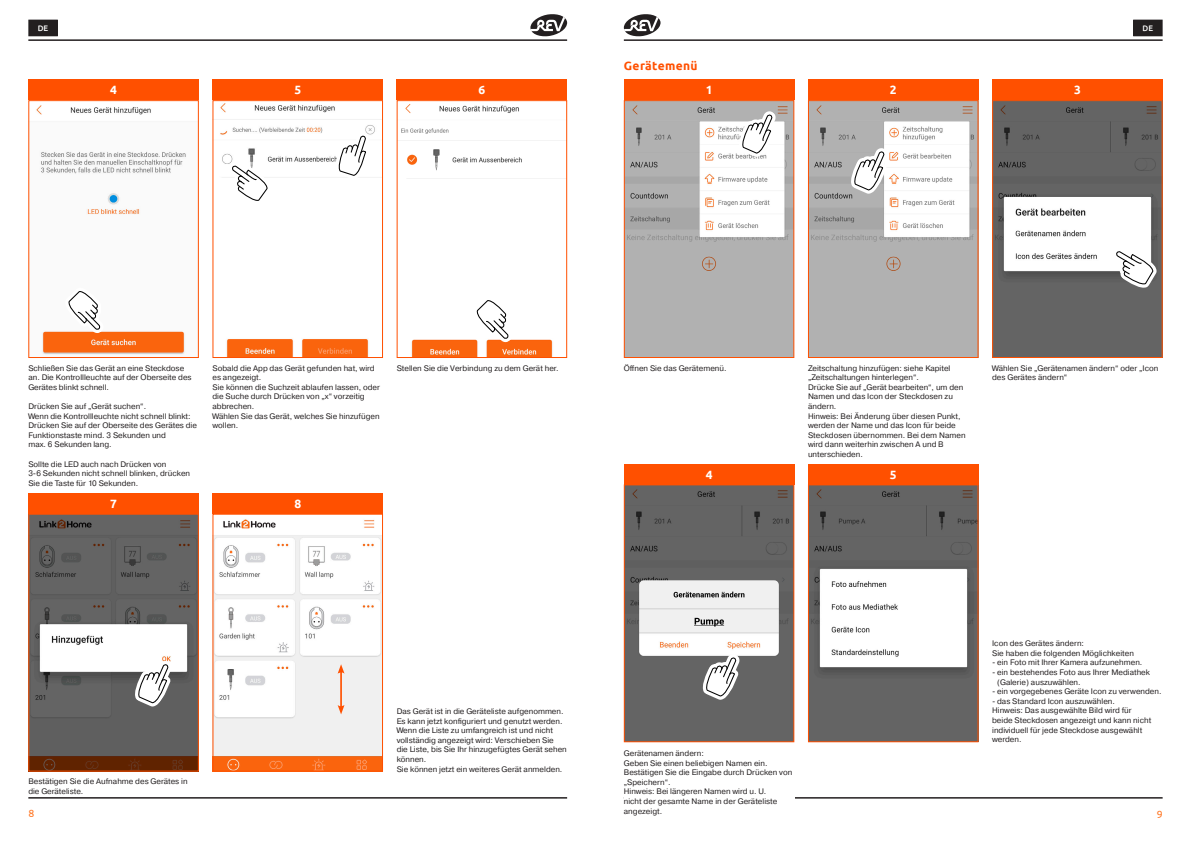
<style>
.page{position:relative;width:1191px;height:842px;background:#fff}
.page>*{position:absolute;margin:0;border:0;box-sizing:border-box;transform-origin:0 0}
.t1{font:700 12px "Ubuntu";color:#fff}
.t2{font:700 12px "Ubuntu";letter-spacing:.03em;color:#ff5000}
.t3{font:10.5px "Ubuntu";color:#ff7826}
.t4{font:8px/9.6px "Pragmatica";color:#231f20}
.t5{font:500 8px "Ubuntu";color:#fff}
</style>
<div class="page">
<hr style="left:28px;top:39px;width:539px;height:2px;background:#231f20">
<hr style="left:624px;top:39px;width:538px;height:2px;background:#231f20">
<hr style="left:28px;top:797px;width:539px;height:2px;background:#231f20">
<hr style="left:624px;top:797px;width:538px;height:2px;background:#231f20">
<svg style="left:530px;top:14px;width:37px;height:22px"></svg>
<svg style="left:624px;top:14px;width:36px;height:22px"></svg>
<div style="left:29px;top:20px;width:28px;height:16px;background:#231f20"></div>
<div style="left:28px;top:20px;width:30px;height:16px;border:1px solid #231f20"></div>
<div style="left:1133px;top:20px;width:29px;height:16px;background:#231f20"></div>
<img style="left:36px;top:105px;width:150px;height:250px">
<div style="left:28px;top:100px;width:171px;height:258px;border:1px solid #ff5000"></div>
<img style="left:214px;top:103px;width:167px;height:253px">
<div style="left:212px;top:100px;width:171px;height:258px;border:1px solid #ff5000"></div>
<div style="left:28px;top:79px;width:171px;height:21px;background:#ff5000"></div>
<div style="left:212px;top:79px;width:171px;height:21px;background:#ff5000"></div>
<img style="left:626px;top:486px;width:166px;height:254px">
<div style="left:624px;top:484px;width:170px;height:258px;border:1px solid #ff5000"></div>
<img style="left:810px;top:486px;width:166px;height:254px">
<div style="left:808px;top:484px;width:170px;height:258px;border:1px solid #ff5000"></div>
<div style="left:624px;top:750px;width:170px;height:64px;background:#fff"></div>
<div style="left:624px;top:464px;width:170px;height:20px;background:#ff5000"></div>
<div style="left:808px;top:464px;width:170px;height:20px;background:#ff5000"></div>
<img style="left:810px;top:102px;width:166px;height:254px">
<div style="left:808px;top:100px;width:170px;height:258px;border:1px solid #ff5000"></div>
<div style="left:808px;top:79px;width:170px;height:21px;background:#ff5000"></div>
<img style="left:994px;top:102px;width:166px;height:254px">
<div style="left:992px;top:100px;width:170px;height:258px;border:1px solid #ff5000"></div>
<div style="left:992px;top:79px;width:170px;height:21px;background:#ff5000"></div>
<img style="left:626px;top:102px;width:166px;height:254px">
<div style="left:624px;top:100px;width:170px;height:258px;border:1px solid #ff5000"></div>
<div style="left:624px;top:79px;width:170px;height:21px;background:#ff5000"></div>
<img style="left:399px;top:104px;width:166px;height:252px">
<div style="left:397px;top:100px;width:170px;height:258px;border:1px solid #ff5000"></div>
<div style="left:397px;top:79px;width:170px;height:21px;background:#ff5000"></div>
<svg style="left:66px;top:282px;width:43px;height:57px"></svg>
<svg style="left:328px;top:128px;width:46px;height:56px"></svg>
<svg style="left:223px;top:157px;width:45px;height:53px"></svg>
<svg style="left:475px;top:291px;width:43px;height:57px"></svg>
<img style="left:214px;top:519px;width:167px;height:250px">
<div style="left:212px;top:514px;width:171px;height:257px;border:1px solid #ff5000"></div>
<div style="left:212px;top:493px;width:171px;height:21px;background:#ff5000"></div>
<img style="left:30px;top:516px;width:167px;height:253px">
<div style="left:28px;top:514px;width:171px;height:257px;border:1px solid #ff5000"></div>
<div style="left:28px;top:493px;width:171px;height:21px;background:#ff5000"></div>
<svg style="left:128px;top:656px;width:48px;height:54px"></svg>
<hr style="left:340px;top:671px;width:2px;height:37px;background:#ff5000">
<svg style="left:337px;top:664px;width:7px;height:10px"></svg>
<svg style="left:337px;top:705px;width:7px;height:9px"></svg>
<svg style="left:1107px;top:243px;width:46px;height:51px"></svg>
<svg style="left:732px;top:106px;width:48px;height:55px"></svg>
<svg style="left:843px;top:143px;width:49px;height:55px"></svg>
<svg style="left:695px;top:649px;width:49px;height:55px"></svg>
<p class="t5" style="left:38px;top:23px;width:12px">DE</p>
<p class="t5" style="left:1142px;top:23px;width:12px">DE</p>
<h1 class="t1" style="left:110px;top:83px;width:8px">4</h1>
<h1 class="t1" style="left:294px;top:83px;width:8px">5</h1>
<h1 class="t1" style="left:478px;top:83px;width:8px">6</h1>
<h1 class="t2" style="left:624px;top:58px;width:75px">Gerätemenü</h1>
<h1 class="t1" style="left:705px;top:83px;width:8px">1</h1>
<h1 class="t1" style="left:890px;top:83px;width:8px">2</h1>
<h1 class="t1" style="left:1074px;top:83px;width:8px">3</h1>
<p class="t4" style="left:28px;top:363px;width:165px">Schließen Sie das Gerät an eine Steckdose an. Die Kontrollleuchte auf der Oberseite des<br>Gerätes blinkt schnell.</p>
<p class="t4" style="left:28px;top:402px;width:170px">Drücken Sie auf „Gerät suchen“.<br>Wenn die Kontrollleuchte nicht schnell blinkt:<br>Drücken Sie auf der Oberseite des Gerätes die Funktionstaste mind. 3 Sekunden und<br>max. 6 Sekunden lang.</p>
<p class="t4" style="left:28px;top:459px;width:163px">Sollte die LED auch nach Drücken von<br>3-6 Sekunden nicht schnell blinken, drücken<br>Sie die Taste für 10 Sekunden.</p>
<h1 class="t1" style="left:110px;top:496px;width:8px">7</h1>
<p class="t4" style="left:212px;top:363px;width:169px">Sobald die App das Gerät gefunden hat, wird es angezeigt.<br>Sie können die Suchzeit ablaufen lassen, oder die Suche durch Drücken von „x“ vorzeitig abbrechen.<br>Wählen Sie das Gerät, welches Sie hinzufügen wollen.</p>
<h1 class="t1" style="left:294px;top:496px;width:8px">8</h1>
<p class="t4" style="left:397px;top:363px;width:163px">Stellen Sie die Verbindung zu dem Gerät her.</p>
<p class="t4" style="left:624px;top:363px;width:104px">Öffnen Sie das Gerätemenü.</p>
<p class="t4" style="left:808px;top:363px;width:159px">Zeitschaltung hinzufügen: siehe Kapitel „Zeitschaltungen hinterlegen“.<br>Drücke Sie auf „Gerät bearbeiten“, um den<br>Namen und das Icon der Steckdosen zu ändern.<br>Hinweis: Bei Änderung über diesen Punkt, werden der Name und das Icon für beide<br>Steckdosen übernommen. Bei dem Namen wird dann weiterhin zwischen A und B unterschieden.</p>
<h1 class="t1" style="left:705px;top:467px;width:8px">4</h1>
<h1 class="t1" style="left:890px;top:467px;width:8px">5</h1>
<p class="t4" style="left:992px;top:363px;width:168px">Wählen Sie „Gerätenamen ändern“ oder „Icon des Gerätes ändern“</p>
<p class="t4" style="left:992px;top:639px;width:143px">Icon des Gerätes ändern:<br>Sie haben die folgenden Möglichkeiten</p>
<p class="t4" style="left:992px;top:658px;width:152px">- ein Foto mit Ihrer Kamera aufzunehmen.</p>
<p class="t4" style="left:997px;top:668px;width:154px;text-indent:-5px">- ein bestehendes Foto aus Ihrer Mediathek (Galerie) auszuwählen.</p>
<p class="t4" style="left:992px;top:687px;width:171px">- ein vorgegebenes Geräte Icon zu verwenden.</p>
<p class="t4" style="left:992px;top:696px;width:160px">- das Standard Icon auszuwählen.<br>Hinweis: Das ausgewählte Bild wird für beide Steckdosen angezeigt und kann nicht individuell für jede Steckdose ausgewählt werden.</p>
<p class="t4" style="left:397px;top:706px;width:172px">Das Gerät ist in die Geräteliste aufgenommen.<br>Es kann jetzt konfiguriert und genutzt werden.<br>Wenn die Liste zu umfangreich ist und nicht vollständig angezeigt wird: Verschieben Sie die Liste, bis Sie Ihr hinzugefügtes Gerät sehen können.<br>Sie können jetzt ein weiteres Gerät anmelden.</p>
<p class="t4" style="left:624px;top:749px;width:170px">Gerätenamen ändern:<br>Geben Sie einen beliebigen Namen ein.<br>Bestätigen Sie die Eingabe durch Drücken von „Speichern“.<br>Hinweis: Bei längeren Namen wird u. U.<br>nicht der gesamte Name in der Geräteliste angezeigt.</p>
<p class="t4" style="left:28px;top:777px;width:161px">Bestätigen Sie die Aufnahme des Gerätes in die Geräteliste.</p>
<h2 class="t3" style="left:28px;top:807px;width:7px">8</h2>
<h2 class="t3" style="left:1156px;top:807px;width:7px">9</h2>
</div>
